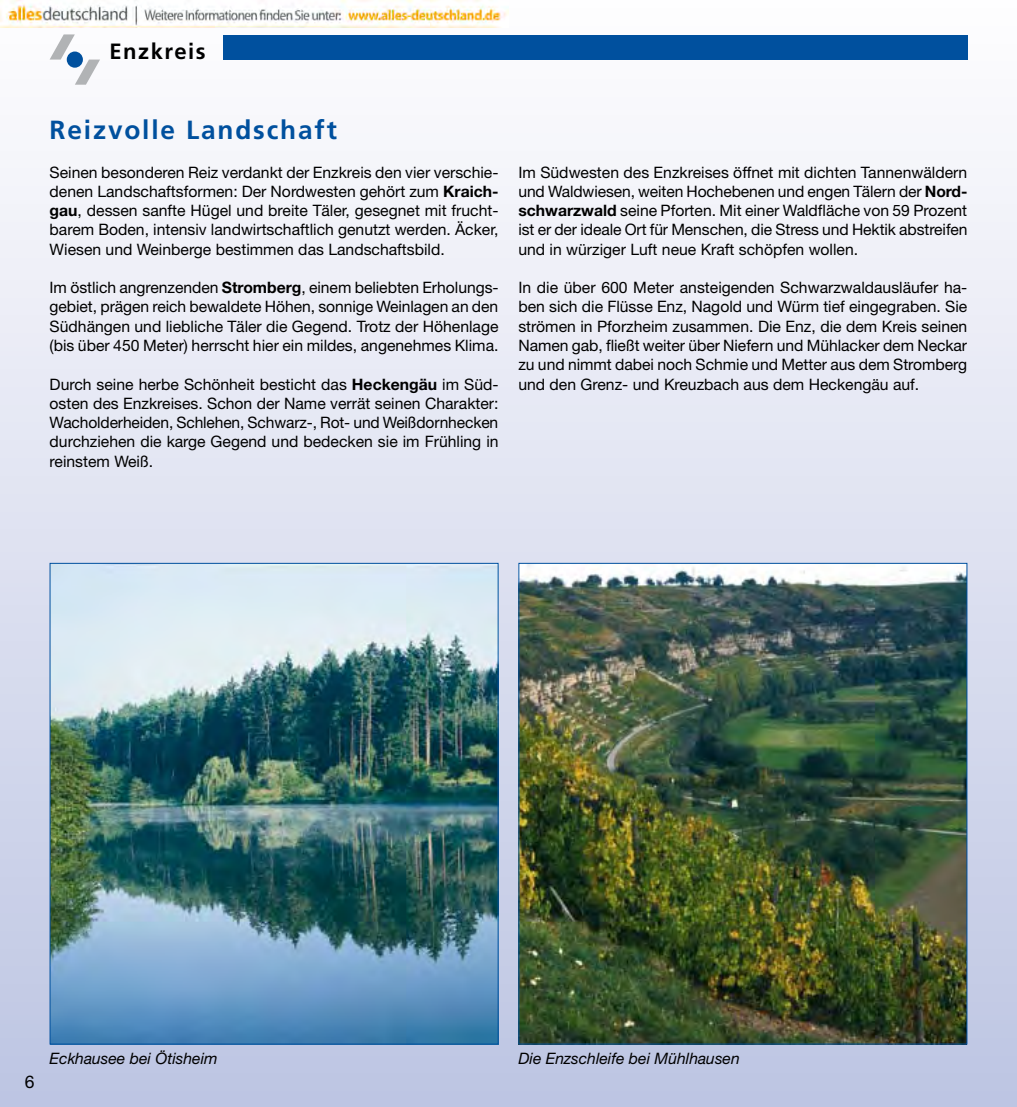
<style>
.page{position:relative;width:1017px;height:1107px;background:#fff}
.page>*{position:absolute;margin:0;border:0;box-sizing:border-box;transform-origin:0 0}
.t1{font:700 26.25px "Frutiger LT Std";letter-spacing:.07em;color:#00509e}
.t2{font:700 22.05px "Frutiger";letter-spacing:.07em;color:#000}
.t3{font:17.5px "Helvetica Neue LT Std";color:#000}
.t4{font:15.75px/19.2px "Helvetica Neue LT Std";color:#000;text-align:justify}
.t5{font:italic 15.75px "Helvetica Neue LT Std";color:#000}
.s1{font-weight:700}
</style>
<div class="page">
<div style="left:0;top:0;width:1017px;height:1106px;background:linear-gradient(to bottom,#fff,#b0bcdb)"></div>
<div style="left:223px;top:35px;width:744px;height:25px;background:#00509e"></div>
<svg style="left:50px;top:34px;width:50px;height:51px"></svg>
<svg style="left:1016px;top:0;width:1px;height:1106px"></svg>
<img style="left:52px;top:565px;width:445px;height:477px">
<img style="left:520px;top:565px;width:445px;height:477px">
<img style="left:0;top:0;width:508px;height:27px">
<h2 class="t2" style="left:109px;top:39px;width:98px">Enzkreis</h2>
<h1 class="t1" style="left:50px;top:114px;width:289px">Reizvolle Landschaft</h1>
<p class="t4" style="left:50px;top:162px;width:450px">Seinen besonderen Reiz verdankt der Enzkreis den vier verschie&shy;denen Landschaftsformen: Der Nordwesten gehört zum <span class="s1">Kraich&shy;gau</span>, dessen sanfte Hügel und breite Täler, gesegnet mit frucht&shy;barem Boden, intensiv landwirtschaftlich genutzt werden. Äcker, Wiesen und Weinberge bestimmen das Landschaftsbild.</p>
<p class="t4" style="left:50px;top:278px;width:450px">Im östlich angrenzenden <span class="s1">Stromberg</span>, einem beliebten Erholungs&shy;gebiet, prägen reich bewaldete Höhen, sonnige Weinlagen an den Südhängen und liebliche Täler die Gegend. Trotz der Höhenlage (bis über 450 Meter) herrscht hier ein mildes, angenehmes Klima.</p>
<p class="t4" style="left:50px;top:374px;width:450px">Durch seine herbe Schönheit besticht das <span class="s1">Heckengäu</span> im Süd&shy;osten des Enzkreises. Schon der Name verrät seinen Charakter:<br>Wacholderheiden, Schlehen, Schwarz-, Rot- und Weißdornhecken durchziehen die karge Gegend und bedecken sie im Frühling in reinstem Weiß.</p>
<p class="t4" style="left:518px;top:162px;width:451px">Im Südwesten des Enzkreises öffnet mit dichten Tannenwäldern und Waldwiesen, weiten Hochebenen und engen Tälern der <span class="s1">Nord&shy;schwarzwald</span> seine Pforten. Mit einer Waldfläche von 59 Prozent ist er der ideale Ort für Menschen, die Stress und Hektik abstreifen und in würziger Luft neue Kraft schöpfen wollen.</p>
<p class="t4" style="left:518px;top:278px;width:450px">In die über 600 Meter ansteigenden Schwarzwaldausläufer ha&shy;ben sich die Flüsse Enz, Nagold und Würm tief eingegraben. Sie strömen in Pforzheim zusammen. Die Enz, die dem Kreis seinen Namen gab, fließt weiter über Niefern und Mühlacker dem Neckar zu und nimmt dabei noch Schmie und Metter aus dem Stromberg und den Grenz- und Kreuzbach aus dem Heckengäu auf.</p>
<p class="t3" style="left:25px;top:1070px;width:11px">6</p>
<p class="t5" style="left:50px;top:1048px;width:170px">Eckhausee bei Ötisheim</p>
<p class="t5" style="left:518px;top:1048px;width:223px">Die Enzschleife bei Mühlhausen</p>
</div>
